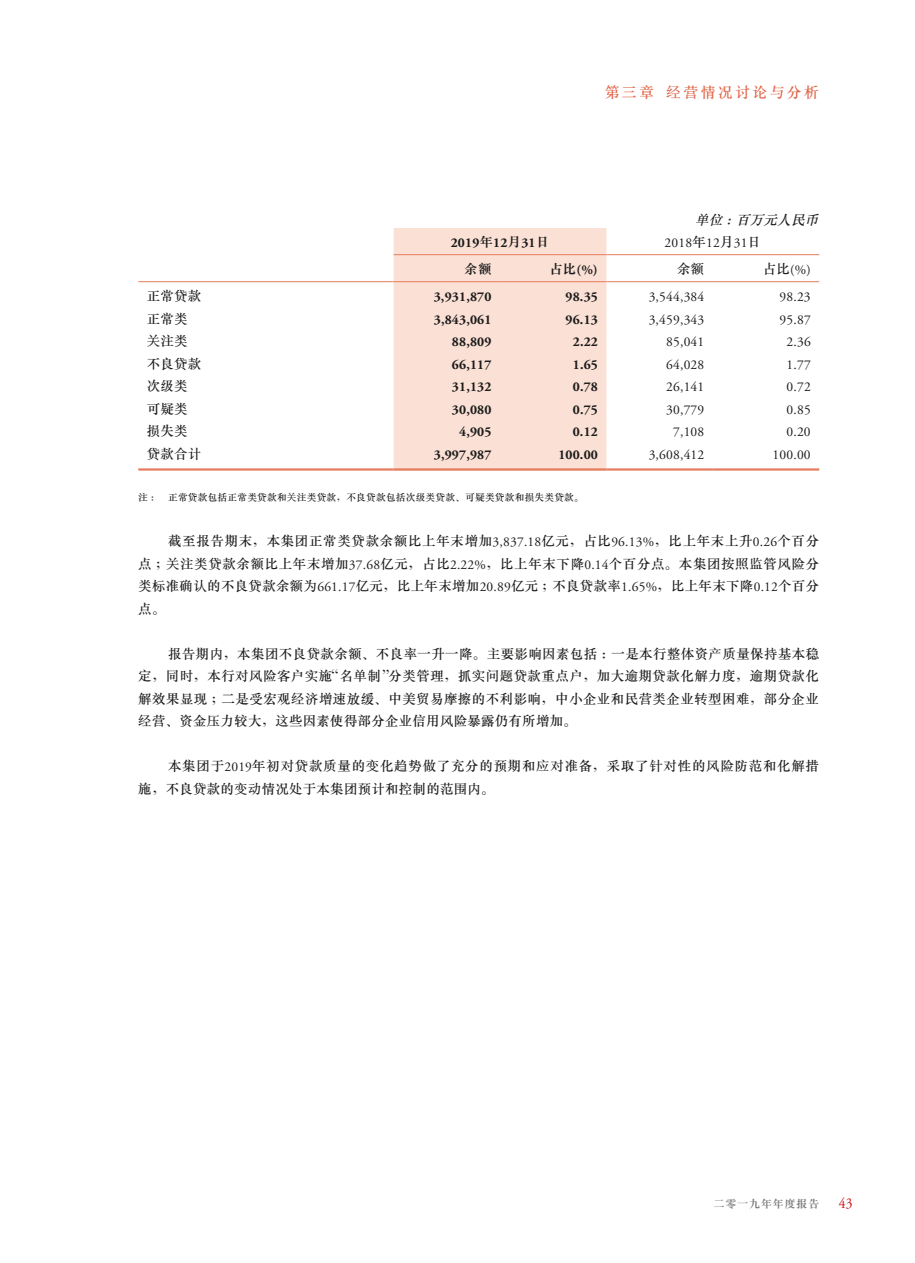
<style>
.page{position:relative;width:915px;height:1263px;background:#fff}
.page>*{position:absolute;margin:0;border:0;box-sizing:border-box;transform-origin:0 0}
.t1{font:500 15px "M Sung PRC";letter-spacing:.15em;color:#e06447}
.t2{font:15px "Adobe Garamond Pro";color:#d20910;scale:.9 1}
.t3{font:500 13.5px/22.5px "M Sung PRC";letter-spacing:.02em;color:#1c1c1b;text-align:justify}
.t4{font:700 13.5px "Adobe Garamond Pro";letter-spacing:.015em;color:#1c1c1b}
.t5{font:13.5px "Adobe Garamond Pro";letter-spacing:.015em;color:#1c1c1b}
.t6{font:500 13.5px/22.5px "M Sung PRC";letter-spacing:.05em;color:#1c1c1b}
.t7{font:italic 500 13.5px "M Sung PRC";color:#1c1c1b}
.t8{font:700 13.5px "M Sung PRC";color:#1c1c1b}
.t9{font:700 11.25px "M Sung PRC";letter-spacing:.05em;color:#7c7b7b}
.t10{font:500 9.75px "M Sung PRC";letter-spacing:.015em;color:#1c1c1b}
.s1{font-family:"M Sung PRC"}
.s2{font-family:"M Sung PRC";font-weight:500}
.s3{font-family:"Adobe Garamond Pro";font-weight:400}
</style>
<div class="page">
<div style="left:393px;top:228px;width:213px;height:240px;background:#fae0d5"></div>
<hr style="left:393px;top:254px;width:213px;height:1px;background:#e57c5e">
<hr style="left:606px;top:254px;width:213px;height:1px;background:#e57c5e">
<hr style="left:138px;top:281px;width:255px;height:1px;background:#e57c5e">
<hr style="left:393px;top:281px;width:107px;height:1px;background:#e57c5e">
<hr style="left:500px;top:281px;width:106px;height:1px;background:#e57c5e">
<hr style="left:606px;top:281px;width:106px;height:1px;background:#e57c5e">
<hr style="left:712px;top:281px;width:107px;height:1px;background:#e57c5e">
<hr style="left:138px;top:468px;width:255px;height:3px;background:#e57c5e">
<hr style="left:393px;top:468px;width:107px;height:3px;background:#e57c5e">
<hr style="left:500px;top:468px;width:106px;height:3px;background:#e57c5e">
<hr style="left:606px;top:468px;width:106px;height:3px;background:#e57c5e">
<hr style="left:712px;top:468px;width:107px;height:3px;background:#e57c5e">
<p class="t1" style="left:604px;top:85px;width:216px">第三章 经营情况讨论与分析</p>
<p class="t7" style="left:694px;top:213px;width:128px">单位：百万元人民币</p>
<p class="t4" style="left:450px;top:235px;width:100px">2019<span class="s1">年</span>12<span class="s1">月</span>31<span class="s1">日</span></p>
<p class="t5" style="left:664px;top:235px;width:98px">2018<span class="s2">年</span>12<span class="s2">月</span>31<span class="s2">日</span></p>
<p class="t8" style="left:464px;top:262px;width:29px">余额</p>
<p class="t4" style="left:549px;top:262px;width:50px"><span class="s1">占比</span>(%)</p>
<p class="t3" style="left:677px;top:258px;width:29px">余额</p>
<p class="t5" style="left:762px;top:262px;width:49px"><span class="s2">占比</span>(%)</p>
<p class="t3" style="left:147px;top:285px;width:56px">正常贷款</p>
<p class="t4" style="left:433px;top:289px;width:59px">3,931,870</p>
<p class="t4" style="left:565px;top:289px;width:34px">98.35</p>
<p class="t5" style="left:648px;top:289px;width:57px">3,544,384</p>
<p class="t5" style="left:779px;top:289px;width:33px">98.23</p>
<p class="t3" style="left:147px;top:307px;width:42px">正常类</p>
<p class="t4" style="left:433px;top:312px;width:59px">3,843,061</p>
<p class="t4" style="left:565px;top:312px;width:34px">96.13</p>
<p class="t5" style="left:648px;top:311px;width:57px">3,459,343</p>
<p class="t5" style="left:779px;top:311px;width:33px">95.87</p>
<p class="t3" style="left:147px;top:330px;width:42px">关注类</p>
<p class="t4" style="left:452px;top:334px;width:41px">88,809</p>
<p class="t4" style="left:572px;top:334px;width:27px">2.22</p>
<p class="t5" style="left:666px;top:334px;width:40px">85,041</p>
<p class="t5" style="left:786px;top:334px;width:26px">2.36</p>
<p class="t3" style="left:147px;top:352px;width:56px">不良贷款</p>
<p class="t4" style="left:452px;top:357px;width:41px">66,117</p>
<p class="t4" style="left:572px;top:357px;width:27px">1.65</p>
<p class="t5" style="left:666px;top:356px;width:40px">64,028</p>
<p class="t5" style="left:786px;top:356px;width:26px">1.77</p>
<p class="t3" style="left:147px;top:375px;width:42px">次级类</p>
<p class="t4" style="left:452px;top:379px;width:41px">31,132</p>
<p class="t4" style="left:572px;top:379px;width:27px">0.78</p>
<p class="t5" style="left:666px;top:379px;width:40px">26,141</p>
<p class="t5" style="left:786px;top:379px;width:26px">0.72</p>
<p class="t3" style="left:147px;top:397px;width:42px">可疑类</p>
<p class="t4" style="left:452px;top:402px;width:41px">30,080</p>
<p class="t4" style="left:572px;top:402px;width:27px">0.75</p>
<p class="t5" style="left:666px;top:401px;width:40px">30,779</p>
<p class="t5" style="left:786px;top:401px;width:26px">0.85</p>
<p class="t3" style="left:147px;top:420px;width:42px">损失类</p>
<p class="t4" style="left:459px;top:424px;width:34px">4,905</p>
<p class="t4" style="left:572px;top:424px;width:27px">0.12</p>
<p class="t5" style="left:673px;top:424px;width:33px">7,108</p>
<p class="t5" style="left:786px;top:424px;width:26px">0.20</p>
<p class="t3" style="left:147px;top:442px;width:56px">贷款合计</p>
<p class="t4" style="left:433px;top:447px;width:59px">3,997,987</p>
<p class="t4" style="left:558px;top:447px;width:41px">100.00</p>
<p class="t5" style="left:648px;top:446px;width:57px">3,608,412</p>
<p class="t5" style="left:772px;top:446px;width:40px">100.00</p>
<p class="t10" style="left:138px;top:493px;width:447px">注： 正常贷款包括正常类贷款和关注类贷款，不良贷款包括次级类贷款、可疑类贷款和损失类贷款。</p>
<p class="t3" style="left:138px;top:530px;width:682px;text-indent:30px">截至报告期末，本集团正常类贷款余额比上年末增加<span class="s3">3,837.18</span>亿元，占比<span class="s3">96.13%</span>，比上年末上升<span class="s3">0.26</span>个百分点；关注类贷款余额比上年末增加<span class="s3">37.68</span>亿元，占比<span class="s3">2.22%</span>，比上年末下降<span class="s3">0.14</span>个百分点。本集团按照监管风险分类标准确认的不良贷款余额为<span class="s3">661.17</span>亿元，比上年末增加<span class="s3">20.89</span>亿元；不良贷款率<span class="s3">1.65%</span>，比上年末下降<span class="s3">0.12</span>个百分点。</p>
<p class="t3" style="left:138px;top:642px;width:682px;text-indent:30px">报告期内，本集团不良贷款余额、不良率一升一降。主要影响因素包括：一是本行整体资产质量保持基本稳定，同时，本行对风险客户实施“名单制”分类管理，抓实问题贷款重点户，加大逾期贷款化解力度，逾期贷款化解效果显现；二是受宏观经济增速放缓、中美贸易摩擦的不利影响，中小企业和民营类企业转型困难，部分企业经营、资金压力较大，这些因素使得部分企业信用风险暴露仍有所增加。</p>
<p class="t6" style="left:138px;top:755px;width:682px;text-indent:30px">本集团于<span class="s3">2019</span>年初对贷款质量的变化趋势做了充分的预期和应对准备，采取了针对性的风险防范和化解措施，不良贷款的变动情况处于本集团预计和控制的范围内。</p>
<p class="t9" style="left:713px;top:1198px;width:107px">二零一九年年度报告</p>
<p class="t2" style="left:838px;top:1194px;width:17px">43</p>
</div>
